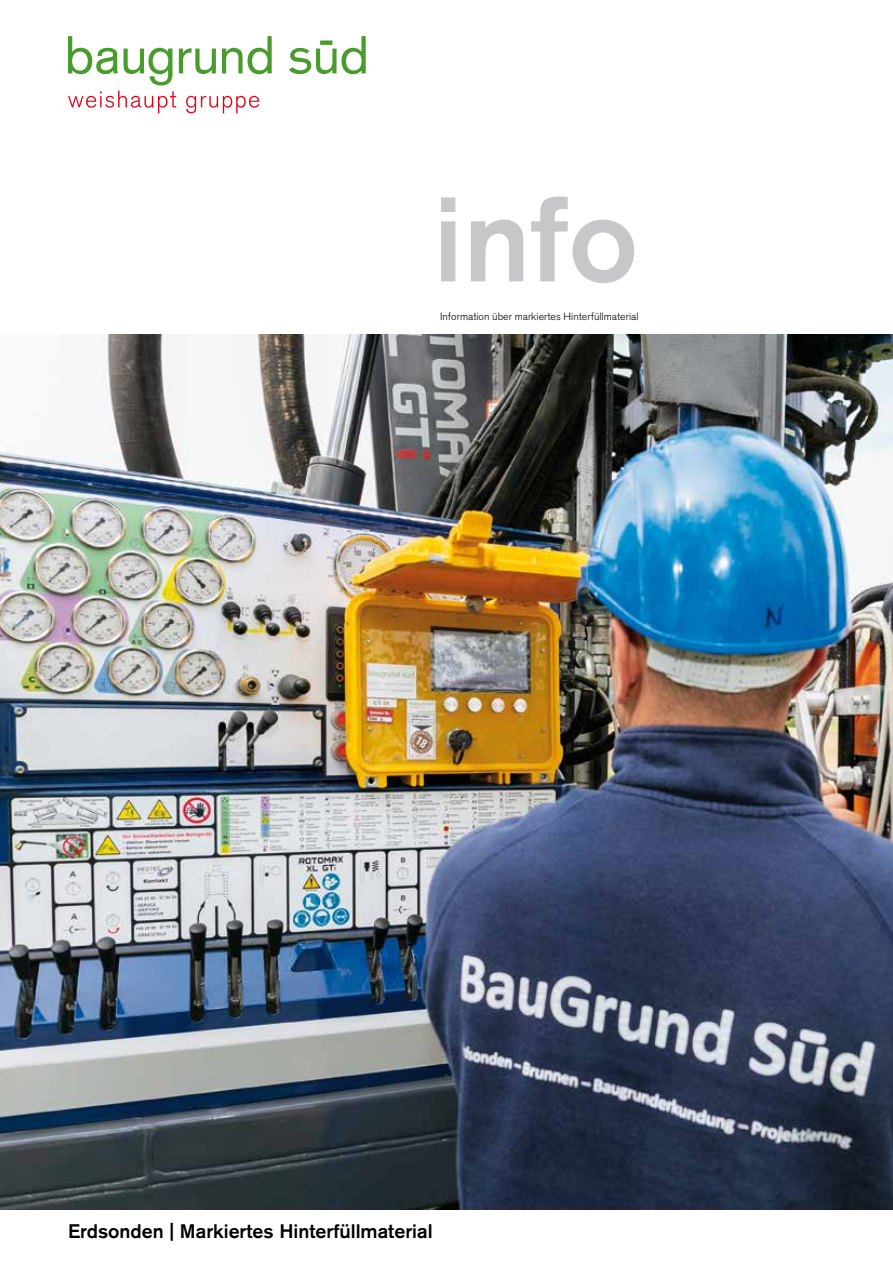
<style>
.page{position:relative;width:893px;height:1263px;background:#fff}
.page>*{position:absolute;margin:0;border:0;box-sizing:border-box;transform-origin:0 0}
.t1{font:500 120px "Akzidenz Grotesk Pro";color:#c6c7c8}
.t2{font:500 19.5px "Akzidenz Grotesk Pro";color:#000}
.t3{font:300 10.5px "Akzidenz Grotesk Pro";color:#000}
</style>
<div class="page">
<img style="left:0;top:335px;width:893px;height:874px">
<svg style="left:68px;top:36px;width:298px;height:49px"></svg>
<svg style="left:68px;top:91px;width:191px;height:22px"></svg>
<h1 class="t1" style="left:433px;top:162px;width:206px">info</h1>
<p class="t3" style="left:440px;top:310px;width:200px">Information über markiertes Hinterfüllmaterial</p>
<h2 class="t2" style="left:68px;top:1218px;width:366px">Erdsonden | Markiertes Hinterfüllmaterial</h2>
</div>
